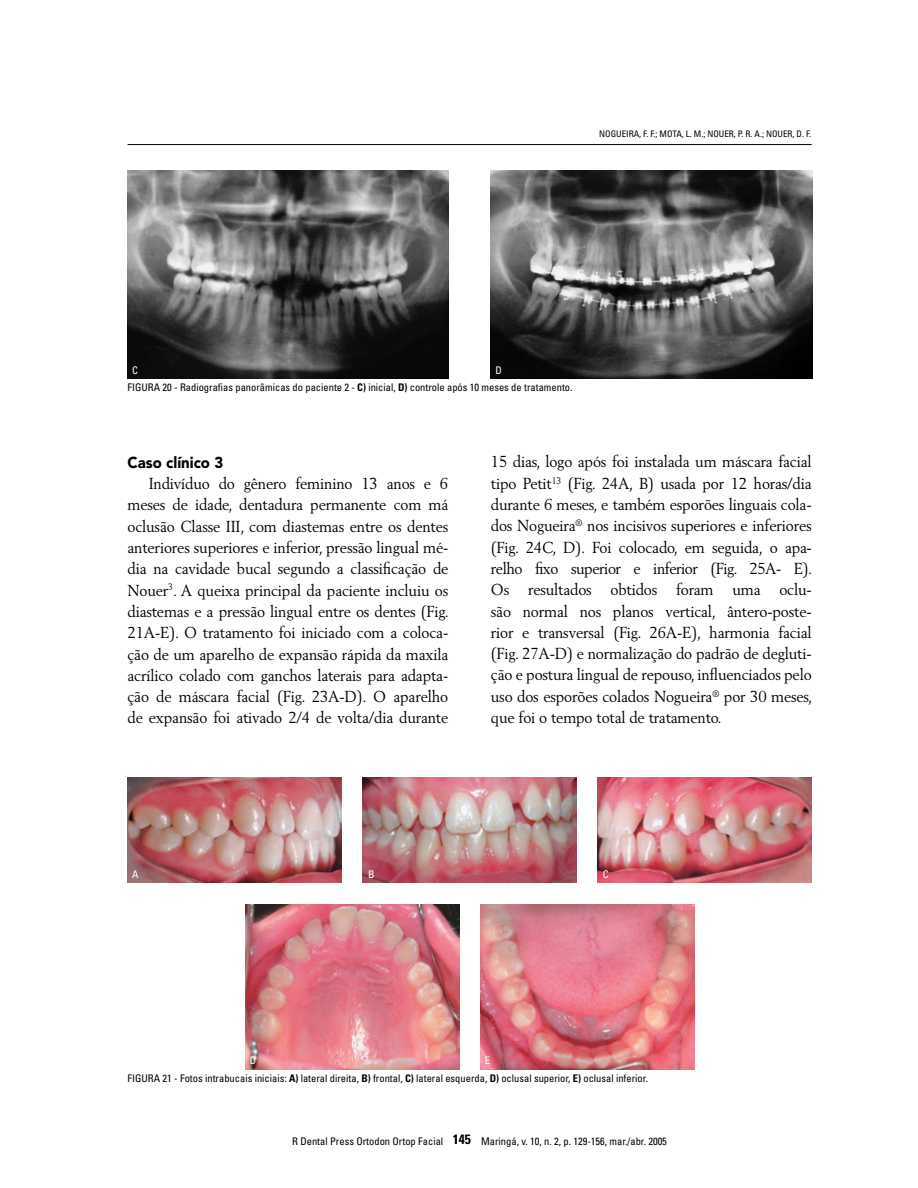
<style>
.page{position:relative;width:918px;height:1188px;background:#fff}
.page>*{position:absolute;margin:0;border:0;box-sizing:border-box;transform-origin:0 0}
.t1{font:15.75px/21.3px "Berling";letter-spacing:-.01em;color:#000;text-align:justify;scale:.95 1}
.t2{font:900 15.75px "Avenir";color:#000;scale:.95 1}
.t3{font:condensed 10.5px "Univers";color:#000}
.t4{font:condensed 10.5px "Univers";color:#fff}
.t5{font:condensed 9px "Univers";color:#000}
.s1{font-weight:700}
.s2{font-weight:700;font-size:13.5px}
</style>
<div class="page">
<hr style="left:128px;top:144px;width:684px;height:1px;background:#000">
<img style="left:128px;top:170px;width:320px;height:209px">
<img style="left:491px;top:170px;width:322px;height:209px">
<img style="left:128px;top:777px;width:213px;height:106px">
<img style="left:363px;top:777px;width:214px;height:106px">
<img style="left:598px;top:777px;width:214px;height:106px">
<img style="left:245px;top:904px;width:214px;height:165px">
<img style="left:480px;top:904px;width:214px;height:165px">
<p class="t5" style="left:599px;top:128px;width:213px">No gueira, F. F.; Mota, L. M.; No uer, P. R. A.; No uer, D. F.</p>
<p class="t4" style="left:132px;top:363px;width:7px">C</p>
<p class="t4" style="left:495px;top:363px;width:8px">D</p>
<p class="t3" style="left:128px;top:381px;width:446px">FIGU RA 20 - Radiografias panorâmicas do paciente 2 - <span class="s1">C)</span> inicial, <span class="s1">D)</span> controle após 10 meses de tratamento.</p>
<p class="t2" style="left:128px;top:453px;width:102px">Caso clínico 3</p>
<p class="t1" style="left:128px;top:473px;width:340px;text-indent:21px">Indivíduo do gênero feminino 13 anos e 6 meses de idade, dentadura permanente com má oclusão Classe III, com diastemas entre os dentes anteriores superiores e inferior, pressão lingual mé&shy;dia na cavidade bucal segundo a classificação de Nouer<sup>3</sup>. A queixa principal da paciente incluiu os diastemas e a pressão lingual entre os dentes (Fig.<br>21A-E). O tratamento foi iniciado com a coloca&shy;ção de um aparelho de expansão rápida da maxila acrílico colado com ganchos laterais para adapta&shy;ção de máscara facial (Fig. 23A-D). O aparelho de expansão foi ativado 2/4 de volta/dia durante</p>
<p class="t1" style="left:491px;top:451px;width:340px">15 dias, logo após foi instalada um máscara facial tipo Petit<sup>13</sup> (Fig. 24A, B) usada por 12 horas/dia durante 6 meses, e também esporões linguais cola&shy;dos Nogueira<sup>®</sup> nos incisivos superiores e inferiores (Fig. 24C, D). Foi colocado, em seguida, o apa&shy;relho fixo superior e inferior (Fig. 25A- E).<br>Os resultados obtidos foram uma oclu&shy;são normal nos planos vertical, ântero-poste&shy;rior e transversal (Fig. 26A-E), harmonia facial (Fig. 27A-D) e normalização do padrão de degluti&shy;ção e postura lingual de repouso, influenciados pelo uso dos esporões colados Nogueira<sup>®</sup> por 30 meses, que foi o tempo total de tratamento.</p>
<p class="t4" style="left:132px;top:867px;width:8px">A</p>
<p class="t4" style="left:368px;top:867px;width:8px">B</p>
<p class="t4" style="left:603px;top:867px;width:7px">C</p>
<p class="t4" style="left:250px;top:1054px;width:8px">D</p>
<p class="t4" style="left:485px;top:1054px;width:7px">E</p>
<p class="t3" style="left:128px;top:1071px;width:522px">FIGU RA 21 - Fotos intrabucais iniciais: <span class="s1">A)</span> lateral direita, <span class="s1">B)</span> frontal, <span class="s1">C)</span> lateral esquerda, <span class="s1">D)</span> oclusal superior, <span class="s1">E)</span> oclusal inferior.</p>
<p class="t3" style="left:292px;top:1134px;width:376px">R Dental Press Ortodon Ortop Facial <span class="s2">145</span> Maringá, v. 10, n. 2, p. 129-156, mar./abr. 2005</p>
</div>
